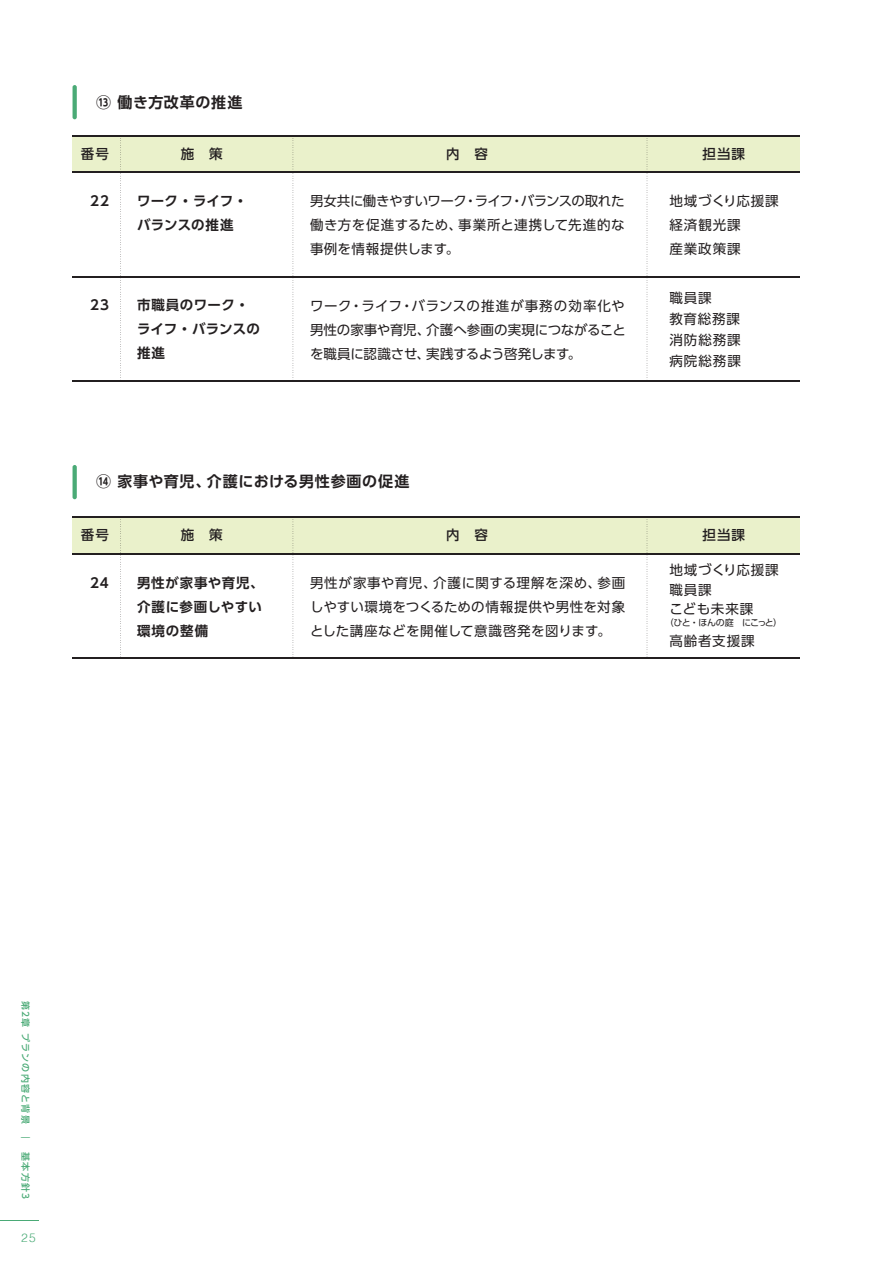
<style>
.page{position:relative;width:893px;height:1263px;background:#fff}
.page>*{position:absolute;margin:0;border:0;box-sizing:border-box;transform-origin:0 0}
.t1{font:700 15px "UD Shin Go Pro De";letter-spacing:.045em;color:#231f20}
.t2{font:13.5px/24px "UD Shin Go Pro";letter-spacing:.025em;color:#231f20;text-align:justify}
.t3{font:700 13.5px/24px "UD Shin Go Pro De";letter-spacing:.025em;color:#231f20}
.t4{font:700 13.5px/24px "UD Shin Go Pro De";letter-spacing:.05em;color:#231f20}
.t5{font:500 13.5px "UD Shin Go Pro";letter-spacing:.07em;color:#231f20}
.t6{font:13.5px/19.5px "UD Shin Go Pro";letter-spacing:.06em;color:#231f20}
.t7{font:13.5px/24px "UD Shin Go Pro";letter-spacing:.07em;color:#231f20}
.t8{font:13.5px/21px "UD Shin Go Pro";letter-spacing:.065em;color:#231f20}
.t9{font:300 12px "Helvetica";color:#4aaa76}
.t10{font:500 9px "UD Shin Go Pro";letter-spacing:.14em;color:#4aaa76}
.t11{font:9px "UD Shin Go Pro";letter-spacing:-.1em;color:#231f20}
</style>
<div class="page">
<hr style="left:0;top:1220px;width:38px;height:1px;background:#4aaa76">
<svg style="left:73px;top:85px;width:4px;height:34px"></svg>
<svg style="left:73px;top:465px;width:4px;height:34px"></svg>
<div style="left:72px;top:136px;width:727px;height:36px;background:#eaf1cb"></div>
<hr style="left:72px;top:135px;width:727px;height:1px;background:#231f20">
<hr style="left:72px;top:172px;width:727px;height:1px;background:#231f20">
<hr style="left:72px;top:276px;width:727px;height:1px;background:#231f20">
<hr style="left:72px;top:380px;width:727px;height:1px;background:#231f20">
<svg style="left:120px;top:136px;width:1px;height:244px"></svg>
<svg style="left:293px;top:136px;width:1px;height:242px"></svg>
<svg style="left:647px;top:136px;width:1px;height:242px"></svg>
<div style="left:72px;top:517px;width:727px;height:37px;background:#eaf1cb"></div>
<hr style="left:72px;top:516px;width:727px;height:1px;background:#231f20">
<hr style="left:72px;top:553px;width:727px;height:1px;background:#231f20">
<hr style="left:72px;top:657px;width:727px;height:1px;background:#231f20">
<svg style="left:120px;top:517px;width:1px;height:140px"></svg>
<svg style="left:293px;top:517px;width:1px;height:140px"></svg>
<svg style="left:647px;top:517px;width:1px;height:140px"></svg>
<p class="t1" style="left:96px;top:90px;width:148px">⑬ 働き方改革の推進</p>
<p class="t5" style="left:81px;top:143px;width:30px">番号</p>
<p class="t5" style="left:181px;top:143px;width:43px">施　策</p>
<p class="t5" style="left:446px;top:143px;width:43px">内　容</p>
<p class="t5" style="left:703px;top:143px;width:44px">担当課</p>
<p class="t3" style="left:90px;top:189px;width:20px">22</p>
<p class="t3" style="left:90px;top:293px;width:20px">23</p>
<p class="t3" style="left:137px;top:189px;width:112px">ワーク・ライフ・バランスの推進</p>
<p class="t2" style="left:310px;top:189px;width:316px">男女共に働きやすいワーク・ライフ・バランスの取れた働き方を促進するため、事業所と連携して先進的な事例を情報提供します。</p>
<p class="t7" style="left:669px;top:189px;width:111px">地域づくり応援課経済観光課<br>産業政策課</p>
<p class="t8" style="left:669px;top:287px;width:73px">職員課<br>教育総務課消防総務課病院総務課</p>
<p class="t2" style="left:310px;top:293px;width:317px">ワーク・ライフ・バランスの推進が事務の効率化や男性の家事や育児、介護へ参画の実現につながることを職員に認識させ、実践するよう啓発します。</p>
<p class="t3" style="left:137px;top:293px;width:124px">市職員のワーク・ライフ・バランスの推進</p>
<p class="t1" style="left:96px;top:469px;width:315px">⑭ 家事や育児、介護における男性参画の促進</p>
<p class="t5" style="left:81px;top:524px;width:30px">番号</p>
<p class="t3" style="left:90px;top:570px;width:20px">24</p>
<p class="t5" style="left:181px;top:524px;width:43px">施　策</p>
<p class="t5" style="left:446px;top:524px;width:43px">内　容</p>
<p class="t5" style="left:703px;top:524px;width:44px">担当課</p>
<p class="t4" style="left:137px;top:570px;width:128px">男性が家事や育児、介護に参画しやすい環境の整備</p>
<p class="t2" style="left:310px;top:571px;width:317px">男性が家事や育児、介護に関する理解を深め、参画しやすい環境をつくるための情報提供や男性を対象とした講座などを開催して意識啓発を図ります。</p>
<p class="t6" style="left:669px;top:560px;width:113px">地域づくり応援課職員課<br>こども未来課　　</p>
<p class="t11" style="left:665px;top:615px;width:119px">（ひと・ほんの庭　にこっと）</p>
<p class="t2" style="left:669px;top:628px;width:87px">高齢者支援課</p>
<p class="t10" style="left:33px;top:1000px;width:200px;rotate:90deg">第2章 プランの内容と背景 ｜ 基本方針3</p>
<p class="t9" style="left:21px;top:1227px;width:16px">25</p>
</div>
